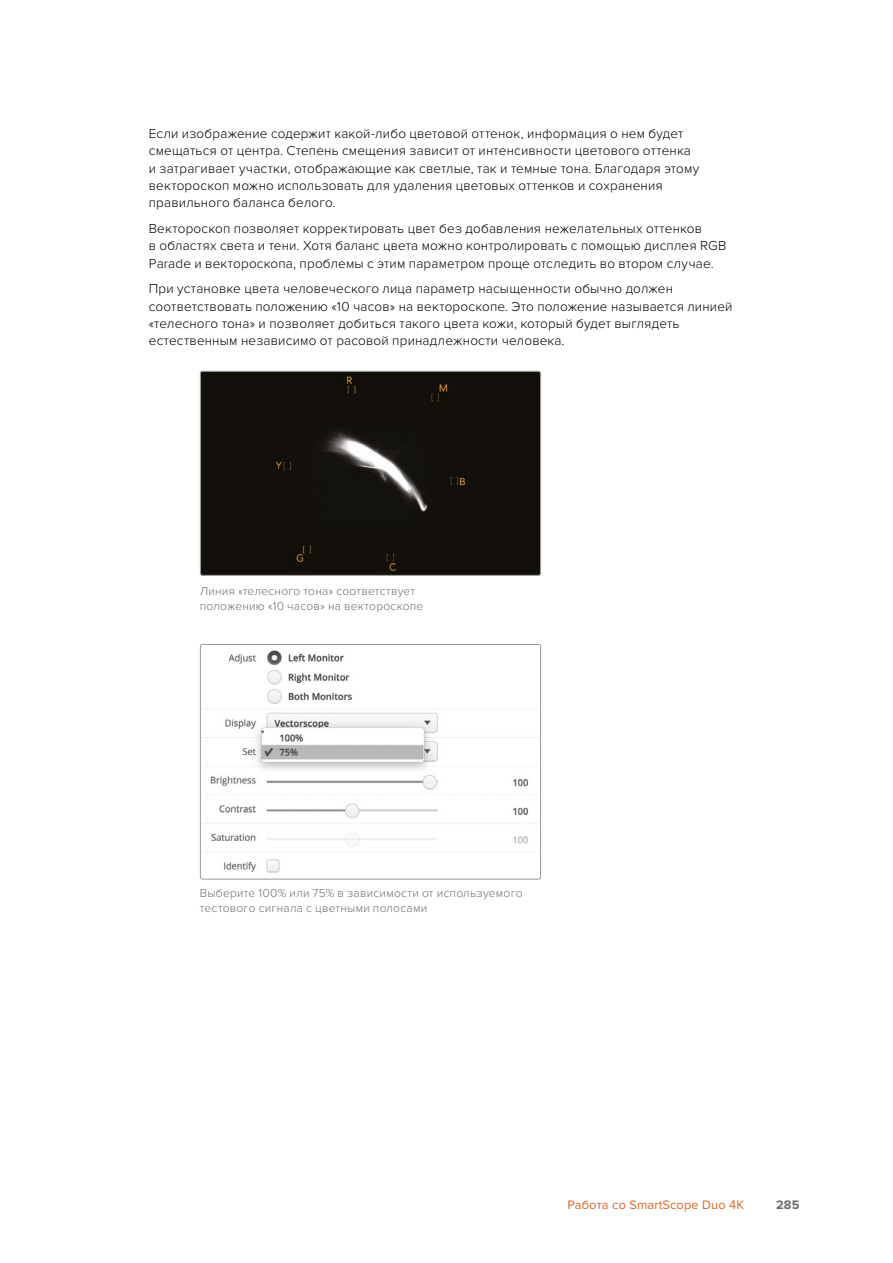
<style>
.page{position:relative;width:893px;height:1263px;background:#fff}
.page>*{position:absolute;margin:0;border:0;box-sizing:border-box;transform-origin:0 0}
.t1{font:300 13.5px/17.2px "Proxima Nova";letter-spacing:.015em;color:#000}
.t2{font:12.75px "Proxima Nova";letter-spacing:.01em;color:#dc6529}
.t3{font:700 12.75px "Proxima Nova";color:#706f6f}
.t4{font:300 12px/14.4px "Proxima Nova";letter-spacing:.02em;color:#706f6f}
</style>
<div class="page">
<div style="left:200px;top:371px;width:341px;height:203px;background:#13100b"></div>
<div style="left:200px;top:371px;width:341px;height:205px;border:1px solid #9d9d9c;border-radius:2px"></div>
<img style="left:200px;top:644px;width:341px;height:229px">
<div style="left:200px;top:644px;width:341px;height:236px;border:1px solid #9d9d9c;border-radius:2px"></div>
<p class="t1" style="left:149px;top:125px;width:552px">Если изображение содержит какой-либо цветовой оттенок, информация о нем будет смещаться от центра. Степень смещения зависит от интенсивности цветового оттенка и затрагивает участки, отображающие как светлые, так и темные тона. Благодаря этому вектороскоп можно использовать для удаления цветовых оттенков и сохранения правильного баланса белого.</p>
<p class="t1" style="left:149px;top:220px;width:579px">Вектороскоп позволяет корректировать цвет без добавления нежелательных оттенков<br>в областях света и тени. Хотя баланс цвета можно контролировать с помощью дисплея RGB<br>Parade и вектороскопа, проблемы с этим параметром проще отследить во втором случае.</p>
<p class="t1" style="left:149px;top:280px;width:585px">При установке цвета человеческого лица параметр насыщенности обычно должен соответствовать положению «10 часов» на вектороскопе. Это положение называется линией «телесного тона» и позволяет добиться такого цвета кожи, который будет выглядеть естественным независимо от расовой принадлежности человека.</p>
<p class="t4" style="left:200px;top:584px;width:225px">Линия «телесного тона» соответствует положению «10 часов» на вектороскопе</p>
<p class="t4" style="left:200px;top:886px;width:324px">Выберите 100% или 75% в зависимости от используемого тестового сигнала с цветными полосами</p>
<p class="t2" style="left:568px;top:1198px;width:178px">Работа со SmartScope Duo 4K</p>
<p class="t3" style="left:776px;top:1198px;width:25px">285</p>
</div>
